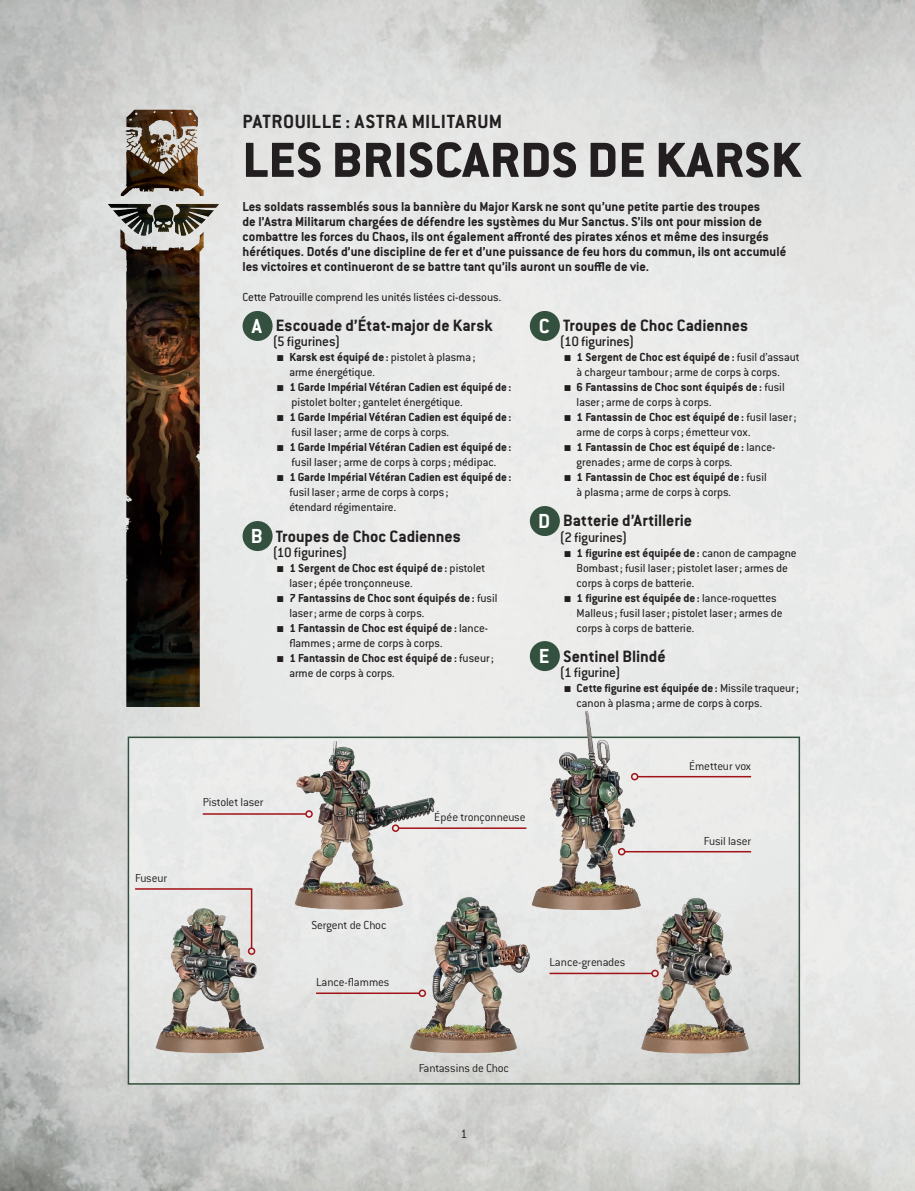
<style>
.page{position:relative;width:915px;height:1191px;background:#fff}
.page>*{position:absolute;margin:0;border:0;box-sizing:border-box;transform-origin:0 0}
.t1{font:800 54px "Conduit ITC Std";letter-spacing:.01em;color:#231f20}
.t2{font:700 21px "Conduit ITC Std";letter-spacing:.025em;color:#231f20}
.t3{font:700 18px "Conduit ITC Std";letter-spacing:.005em;color:#231f20}
.t4{font:500 15px "Conduit ITC Std";letter-spacing:-.015em;color:#231f20}
.t5{font:700 14.25px/15px "Conduit ITC Std";color:#231f20}
.t6{font:300 13.5px "Conduit ITC Std";color:#231f20}
.t7{font:12.75px/15px "Conduit ITC Std";color:#231f20}
.t8{font:700 12.75px/15px "Conduit ITC Std";letter-spacing:-.005em;color:#231f20}
.t9{font:300 12.75px "Conduit ITC Std";letter-spacing:-.015em;color:#231f20}
.s1{font-size:22.35px;color:#fff}
.s2{font-family:"Arial"}
.s3{font-weight:700}
.s4{font-family:"Arial";font-weight:400}
.s5{font-weight:400}
</style>
<div class="page">
<img style="left:0;top:0;width:914px;height:1191px">
<img style="left:102px;top:106px;width:123px;height:601px">
<img style="left:102px;top:172px;width:123px;height:94px">
<img style="left:131px;top:739px;width:665px;height:342px">
<div style="left:128px;top:736px;width:671px;height:348px;border:2px solid #33513e"></div>
<img style="left:153px;top:904px;width:114px;height:149px">
<img style="left:408px;top:896px;width:122px;height:157px">
<img style="left:293px;top:740px;width:148px;height:169px">
<img style="left:529px;top:707px;width:113px;height:202px">
<img style="left:638px;top:895px;width:112px;height:158px">
<div style="left:242px;top:311px;width:30px;height:30px;background:#33513e;border-radius:50%"></div>
<div style="left:242px;top:521px;width:30px;height:30px;background:#33513e;border-radius:50%"></div>
<div style="left:529px;top:311px;width:30px;height:30px;background:#33513e;border-radius:50%"></div>
<div style="left:529px;top:506px;width:30px;height:30px;background:#33513e;border-radius:50%"></div>
<div style="left:529px;top:641px;width:30px;height:30px;background:#33513e;border-radius:50%"></div>
<img style="left:134px;top:887px;width:119px;height:62px">
<div style="left:248px;top:947px;width:7px;height:8px;border:2px solid #a21217;border-radius:50%"></div>
<hr style="left:398px;top:827px;width:128px;height:2px;background:#a21217">
<div style="left:392px;top:824px;width:7px;height:8px;border:2px solid #a21217;border-radius:50%"></div>
<hr style="left:637px;top:776px;width:113px;height:1px;background:#a21217">
<div style="left:630px;top:773px;width:8px;height:7px;border:2px solid #a21217;border-radius:50%"></div>
<hr style="left:624px;top:851px;width:126px;height:1px;background:#a21217">
<div style="left:617px;top:848px;width:8px;height:7px;border:2px solid #a21217;border-radius:50%"></div>
<hr style="left:549px;top:972px;width:102px;height:2px;background:#a21217">
<div style="left:651px;top:969px;width:7px;height:8px;border:2px solid #a21217;border-radius:50%"></div>
<hr style="left:316px;top:992px;width:103px;height:2px;background:#a21217">
<div style="left:418px;top:989px;width:8px;height:8px;border:2px solid #a21217;border-radius:50%"></div>
<hr style="left:203px;top:813px;width:103px;height:1px;background:#a21217">
<div style="left:305px;top:810px;width:8px;height:7px;border:2px solid #a21217;border-radius:50%"></div>
<p class="t9" style="left:135px;top:870px;width:34px">Fuseur</p>
<h2 class="t2" style="left:242px;top:109px;width:261px">PATROUILLE : ASTRA MILITARUM</h2>
<h1 class="t1" style="left:242px;top:127px;width:559px">LES BRISCARDS DE KARSK</h1>
<p class="t5" style="left:242px;top:199px;width:545px">Les soldats rassemblés sous la bannière du Major Karsk ne sont qu’une petite partie des troupes<br>de l’Astra Militarum chargées de défendre les systèmes du Mur Sanctus. S’ils ont pour mission de combattre les forces du Chaos, ils ont également affronté des pirates xénos et même des insurgés hérétiques. Dotés d’une discipline de fer et d’une puissance de feu hors du commun, ils ont accumulé les victoires et continueront de se battre tant qu’ils auront un souffle de vie.</p>
<p class="t7" style="left:242px;top:289px;width:260px">Cette Patrouille comprend les unités listées ci-dessous.</p>
<h3 class="t3" style="left:252px;top:315px;width:242px"><span class="s1">A</span> Escouade d’État-major de Karsk</h3>
<p class="t4" style="left:272px;top:333px;width:70px">(5 figurines)</p>
<p class="t7" style="left:289px;top:349px;width:187px;text-indent:-13px"><span class="s2">■</span> <span class="s3">Karsk est équipé de :</span> pistolet à plasma ; arme énergétique.</p>
<p class="t8" style="left:291px;top:379px;width:221px;text-indent:-15px"><span class="s4">■</span> 1 Garde Impérial Vétéran Cadien est équipé de : <span class="s5">pistolet bolter; gantelet énergétique.</span></p>
<p class="t8" style="left:291px;top:409px;width:221px;text-indent:-15px"><span class="s4">■</span> 1 Garde Impérial Vétéran Cadien est équipé de : <span class="s5">fusil laser; arme de corps à corps.</span></p>
<p class="t8" style="left:276px;top:439px;width:236px;text-align:center"><span class="s4">■</span> 1 Garde Impérial Vétéran Cadien est équipé de : <span class="s5">fusil laser; arme de corps à corps ; médipac.</span></p>
<p class="t7" style="left:289px;top:469px;width:223px;text-indent:-13px"><span class="s2">■</span> <span class="s3">1 Garde Impérial Vétéran Cadien est équipé de : </span>fusil laser; arme de corps à corps ;<br>étendard régimentaire.</p>
<h3 class="t3" style="left:251px;top:525px;width:212px"><span class="s1">B</span> Troupes de Choc Cadiennes</h3>
<p class="t4" style="left:272px;top:543px;width:76px">(10 figurines)</p>
<p class="t7" style="left:289px;top:559px;width:197px;text-indent:-13px"><span class="s2">■</span> <span class="s3">1 Sergent de Choc est équipé de :</span> pistolet laser; épée tronçonneuse.</p>
<p class="t8" style="left:289px;top:589px;width:209px;text-indent:-13px"><span class="s4">■</span> 7 Fantassins de Choc sont équipés de : <span class="s5">fusil laser; arme de corps à corps.</span></p>
<p class="t7" style="left:289px;top:619px;width:200px;text-indent:-13px"><span class="s2">■</span> <span class="s3">1 Fantassin de Choc est équipé de :</span> lance&shy;flammes ; arme de corps à corps.</p>
<p class="t8" style="left:289px;top:649px;width:206px;text-indent:-13px"><span class="s4">■</span> 1 Fantassin de Choc est équipé de : <span class="s5">fuseur; arme de corps à corps.</span></p>
<h3 class="t3" style="left:538px;top:315px;width:211px"><span class="s1">C</span> Troupes de Choc Cadiennes</h3>
<p class="t4" style="left:559px;top:333px;width:76px">(10 figurines)</p>
<p class="t7" style="left:563px;top:349px;width:237px;text-align:center"><span class="s2">■</span> <span class="s3">1 Sergent de Choc est équipé de :</span> fusil d’assaut à chargeur tambour; arme de corps à corps.</p>
<p class="t8" style="left:576px;top:379px;width:209px;text-indent:-13px"><span class="s4">■</span> 6 Fantassins de Choc sont équipés de : <span class="s5">fusil laser; arme de corps à corps.</span></p>
<p class="t7" style="left:576px;top:409px;width:221px;text-indent:-13px"><span class="s2">■</span> <span class="s3">1 Fantassin de Choc est équipé de :</span> fusil laser; arme de corps à corps ; émetteur vox.</p>
<p class="t7" style="left:576px;top:439px;width:200px;text-indent:-13px"><span class="s2">■</span> <span class="s3">1 Fantassin de Choc est équipé de :</span> lance&shy;grenades ; arme de corps à corps.</p>
<p class="t7" style="left:576px;top:469px;width:192px;text-indent:-13px"><span class="s2">■</span> <span class="s3">1 Fantassin de Choc est équipé de :</span> fusil à plasma ; arme de corps à corps.</p>
<h3 class="t3" style="left:538px;top:510px;width:156px"><span class="s1">D</span> Batterie d’Artillerie</h3>
<p class="t4" style="left:559px;top:528px;width:70px">(2 figurines)</p>
<p class="t7" style="left:576px;top:544px;width:221px;text-indent:-13px"><span class="s2">■</span> <span class="s3">1 figurine est équipée de :</span> canon de campagne<br>Bombast; fusil laser; pistolet laser; armes de corps à corps de batterie.</p>
<p class="t7" style="left:576px;top:589px;width:207px;text-indent:-13px"><span class="s2">■</span> <span class="s3">1 figurine est équipée de :</span> lance-roquettes<br>Malleus ; fusil laser; pistolet laser; armes de corps à corps de batterie.</p>
<h3 class="t3" style="left:538px;top:645px;width:128px"><span class="s1">E</span> Sentinel Blindé</h3>
<p class="t4" style="left:559px;top:663px;width:63px">(1 figurine)</p>
<p class="t7" style="left:576px;top:679px;width:224px;text-indent:-13px"><span class="s2">■</span> <span class="s3">Cette figurine est équipée de :</span> Missile traqueur; canon à plasma ; arme de corps à corps.</p>
<p class="t9" style="left:203px;top:794px;width:62px">Pistolet laser</p>
<p class="t9" style="left:434px;top:809px;width:93px">Épée tronçonneuse</p>
<p class="t9" style="left:311px;top:917px;width:77px">Sergent de Choc</p>
<p class="t9" style="left:316px;top:974px;width:75px">Lance-flammes</p>
<p class="t9" style="left:418px;top:1060px;width:92px">Fantassins de Choc</p>
<p class="t6" style="left:460px;top:1126px;width:8px">1</p>
<p class="t9" style="left:549px;top:954px;width:77px">Lance-grenades</p>
<p class="t9" style="left:688px;top:758px;width:64px">Émetteur vox</p>
<p class="t9" style="left:703px;top:833px;width:49px">Fusil laser</p>
</div>
